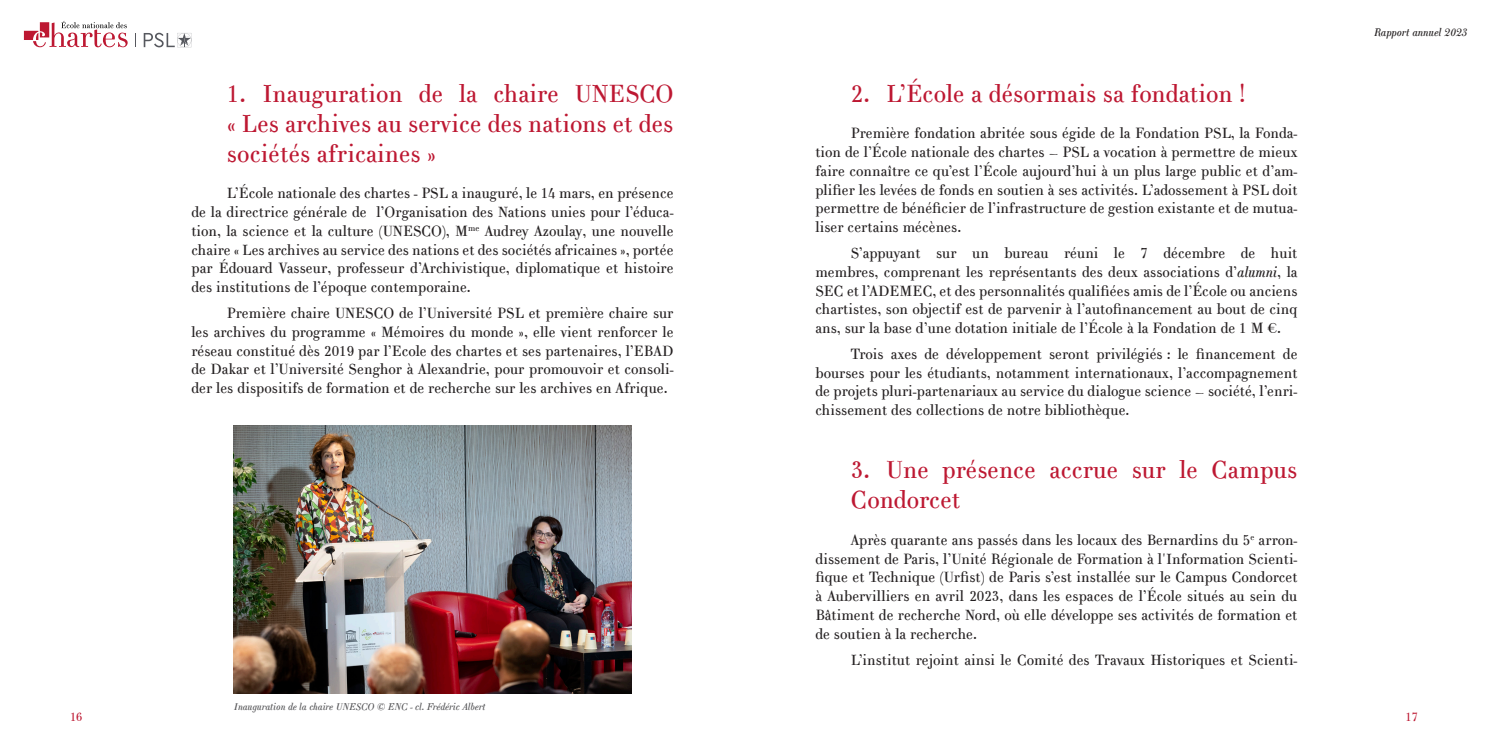
<style>
.page{position:relative;width:1489px;height:745px;background:#fff}
.page>*{position:absolute;margin:0;border:0;box-sizing:border-box;transform-origin:0 0}
.t1{font:25px/30px "Carta Nova Texte";color:#bd1832;text-align:justify}
.Texte{font:15px/18.8px "Carta Nova Texte";color:#231f20;text-align:justify}
.t2{font:12.5px "Carta Nova Texte";color:#bd1832}
.t3{font:italic 11.25px "Carta Nova Texte";color:#231f20}
.Légende_photo{font:italic 10px "Carta Nova Texte";color:#535355}
.s1{font-style:italic}
</style>
<div class="page">
<svg style="left:135px;top:33px;width:1px;height:14px"></svg>
<svg style="left:144px;top:33px;width:47px;height:14px"></svg>
<svg style="left:24px;top:21px;width:104px;height:26px"></svg>
<img style="left:234px;top:425px;width:397px;height:267px">
<p class="t1" style="left:227px;top:78px;width:448px">1. Inauguration de la chaire UNESCO « Les archives au service des nations et des sociétés africaines »</p>
<p class="Texte" style="left:191px;top:184px;width:483px;text-indent:35px">L’École nationale des chartes - PSL a inauguré, le 14 mars, en présence de la directrice générale de l’Organisation des Nations unies pour l’éduca&shy;tion, la science et la culture (UNESCO), M<sup>me</sup> Audrey Azoulay, une nouvelle chaire « Les archives au service des nations et des sociétés africaines », portée par Édouard Vasseur, professeur d’Archivistique, diplomatique et histoire des institutions de l’époque contemporaine.</p>
<p class="Texte" style="left:191px;top:303px;width:483px;text-indent:35px">Première chaire UNESCO de l’Université PSL et première chaire sur les archives du programme « Mémoires du monde », elle vient renforcer le réseau constitué dès 2019 par l’Ecole des chartes et ses partenaires, l’EBAD de Dakar et l’Université Senghor à Alexandrie, pour promouvoir et consoli&shy;der les dispositifs de formation et de recherche sur les archives en Afrique.</p>
<p class="t1" style="left:850px;top:78px;width:396px">2. L’École a désormais sa fondation !</p>
<p class="Texte" style="left:815px;top:124px;width:483px;text-indent:35px">Première fondation abritée sous égide de la Fondation PSL, la Fonda&shy;tion de l’École nationale des chartes – PSL a vocation à permettre de mieux faire connaître ce qu’est l’École aujourd’hui à un plus large public et d’am&shy;plifier les levées de fonds en soutien à ses activités. L’adossement à PSL doit permettre de bénéficier de l’infrastructure de gestion existante et de mutua&shy;liser certains mécènes.</p>
<p class="Texte" style="left:815px;top:243px;width:483px;text-indent:35px">S’appuyant sur un bureau réuni le 7 décembre de huit membres, comprenant les représentants des deux associations d’<span class="s1">alumni</span>, la SEC et l’ADEMEC, et des personnalités qualifiées amis de l’École ou anciens chartistes, son objectif est de parvenir à l’autofinancement au bout de cinq ans, sur la base d’une dotation initiale de l’École à la Fondation de 1 M €.</p>
<p class="Texte" style="left:815px;top:344px;width:483px;text-indent:35px">Trois axes de développement seront privilégiés : le financement de bourses pour les étudiants, notamment internationaux, l’accompagnement de projets pluri-partenariaux au service du dialogue science – société, l’enri&shy;chissement des collections de notre bibliothèque.</p>
<p class="t1" style="left:850px;top:454px;width:448px">3. Une présence accrue sur le Campus<br>Condorcet</p>
<p class="Texte" style="left:815px;top:530px;width:483px;text-indent:35px">Après quarante ans passés dans les locaux des Bernardins du 5<sup>e</sup> arron&shy;dissement de Paris, l’Unité Régionale de Formation à l'Information Scienti&shy;fique et Technique (Urfist) de Paris s’est installée sur le Campus Condorcet à Aubervilliers en avril 2023, dans les espaces de l’École situés au sein du Bâtiment de recherche Nord, où elle développe ses activités de formation et de soutien à la recherche.</p>
<p class="Texte" style="left:850px;top:649px;width:448px">L’institut rejoint ainsi le Comité des Travaux Historiques et Scienti-</p>
<p class="t3" style="left:1373px;top:25px;width:95px">Rapport annuel 2023</p>
<p class="Légende_photo" style="left:234px;top:700px;width:253px">Inauguration de la chaire UNESCO © ENC - cl. Frédéric Albert</p>
<p class="t2" style="left:70px;top:709px;width:14px">16</p>
<p class="t2" style="left:1405px;top:709px;width:14px">17</p>
</div>
